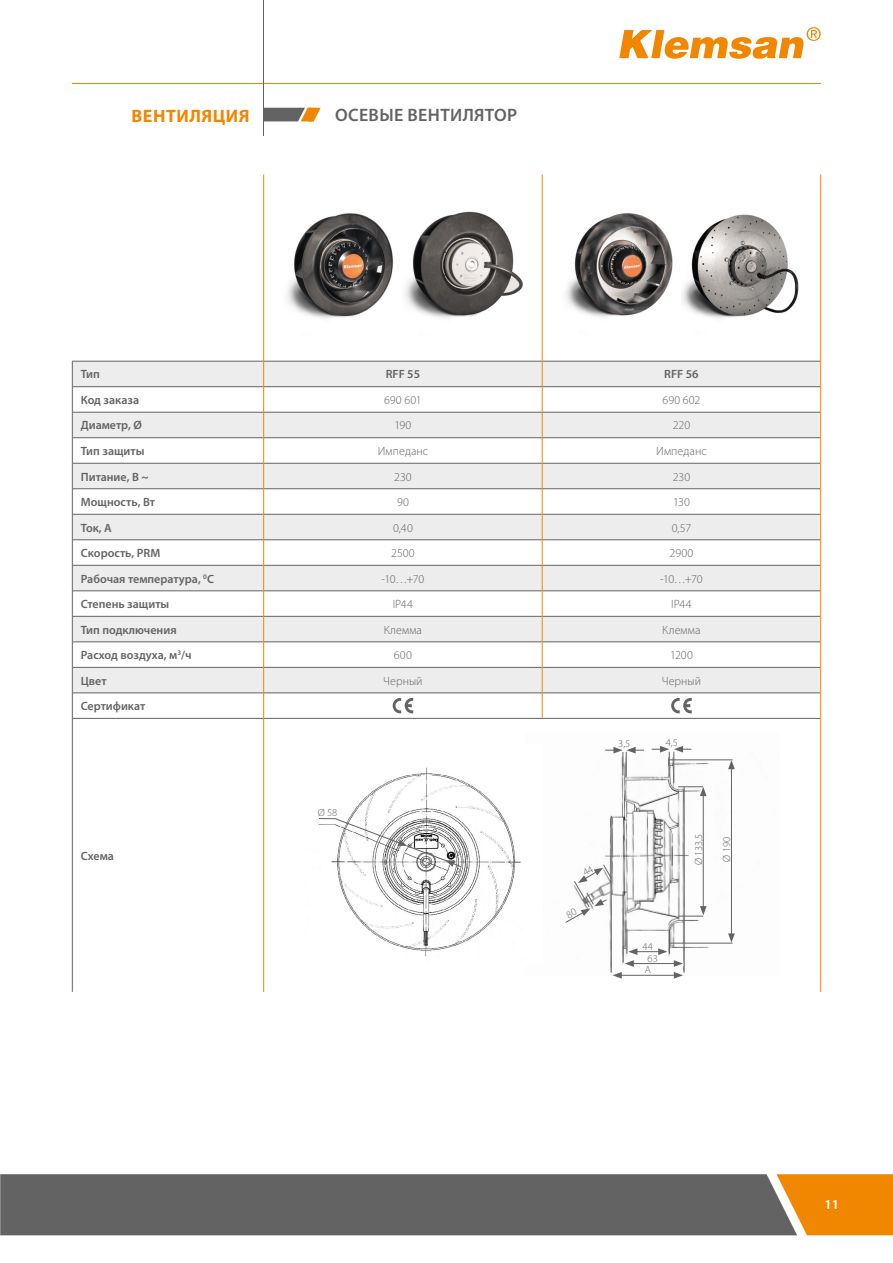
<style>
.page{position:relative;width:893px;height:1263px;background:#fff}
.page>*{position:absolute;margin:0;border:0;box-sizing:border-box;transform-origin:0 0}
.t1{font:600 18px "Myriad Pro";letter-spacing:.02em;color:#646363}
.t2{font:700 18px "Myriad Pro";letter-spacing:.03em;color:#f18700}
.t3{font:600 13.5px "Myriad Pro";color:#fff}
.t4{font:600 12px "Myriad Pro";color:#646363}
.t5{font:300 12px "Myriad Pro";letter-spacing:.005em;color:#646363}
.t6{font:300 10.5px/11.7px "Myriad Pro";color:#646363}
</style>
<div class="page">
<div style="left:797px;top:1174px;width:96px;height:61px;background:#f18700"></div>
<div style="left:1px;top:1174px;width:796px;height:61px;background:#646363"></div>
<svg style="left:0;top:1174px;width:1px;height:61px"></svg>
<svg style="left:265px;top:108px;width:56px;height:13px"></svg>
<hr style="left:72px;top:83px;width:749px;height:1px;background:#f18700">
<hr style="left:264px;top:0;width:1px;height:136px;background:#646363">
<svg style="left:619px;top:27px;width:202px;height:32px"></svg>
<svg style="left:73px;top:362px;width:747px;height:331px;fill:#ededed"></svg>
<svg style="left:73px;top:387px;width:190px;height:331px;fill:#ededed"></svg>
<svg style="left:73px;top:489px;width:747px;height:76px"></svg>
<hr style="left:72px;top:361px;width:191px;height:1px;background:#646363">
<hr style="left:264px;top:361px;width:278px;height:1px;background:#646363">
<hr style="left:542px;top:361px;width:278px;height:1px;background:#646363">
<hr style="left:72px;top:386px;width:191px;height:1px;background:#646363">
<hr style="left:264px;top:386px;width:278px;height:1px;background:#646363">
<hr style="left:542px;top:386px;width:278px;height:1px;background:#646363">
<hr style="left:72px;top:412px;width:191px;height:1px;background:#646363">
<hr style="left:264px;top:412px;width:278px;height:1px;background:#646363">
<hr style="left:542px;top:412px;width:278px;height:1px;background:#646363">
<hr style="left:72px;top:437px;width:191px;height:1px;background:#646363">
<hr style="left:264px;top:437px;width:278px;height:1px;background:#646363">
<hr style="left:542px;top:437px;width:278px;height:1px;background:#646363">
<hr style="left:72px;top:463px;width:191px;height:1px;background:#646363">
<hr style="left:264px;top:463px;width:278px;height:1px;background:#646363">
<hr style="left:542px;top:463px;width:278px;height:1px;background:#646363">
<hr style="left:72px;top:488px;width:191px;height:1px;background:#646363">
<hr style="left:264px;top:488px;width:278px;height:1px;background:#646363">
<hr style="left:542px;top:488px;width:278px;height:1px;background:#646363">
<hr style="left:72px;top:514px;width:191px;height:1px;background:#646363">
<hr style="left:264px;top:514px;width:278px;height:1px;background:#646363">
<hr style="left:542px;top:514px;width:278px;height:1px;background:#646363">
<hr style="left:72px;top:539px;width:191px;height:1px;background:#646363">
<hr style="left:264px;top:539px;width:278px;height:1px;background:#646363">
<hr style="left:542px;top:539px;width:278px;height:1px;background:#646363">
<hr style="left:72px;top:565px;width:191px;height:1px;background:#646363">
<hr style="left:264px;top:565px;width:278px;height:1px;background:#646363">
<hr style="left:542px;top:565px;width:278px;height:1px;background:#646363">
<hr style="left:72px;top:590px;width:191px;height:1px;background:#646363">
<hr style="left:264px;top:590px;width:278px;height:1px;background:#646363">
<hr style="left:542px;top:590px;width:278px;height:1px;background:#646363">
<hr style="left:72px;top:616px;width:191px;height:1px;background:#646363">
<hr style="left:264px;top:616px;width:278px;height:1px;background:#646363">
<hr style="left:542px;top:616px;width:278px;height:1px;background:#646363">
<hr style="left:72px;top:642px;width:191px;height:1px;background:#646363">
<hr style="left:264px;top:642px;width:278px;height:1px;background:#646363">
<hr style="left:542px;top:642px;width:278px;height:1px;background:#646363">
<hr style="left:72px;top:667px;width:191px;height:1px;background:#646363">
<hr style="left:264px;top:667px;width:278px;height:1px;background:#646363">
<hr style="left:542px;top:667px;width:278px;height:1px;background:#646363">
<hr style="left:72px;top:693px;width:191px;height:1px;background:#646363">
<svg style="left:72px;top:361px;width:1px;height:357px"></svg>
<hr style="left:264px;top:693px;width:278px;height:1px;background:#646363">
<hr style="left:542px;top:693px;width:278px;height:1px;background:#646363">
<hr style="left:72px;top:718px;width:191px;height:1px;background:#646363">
<hr style="left:72px;top:718px;width:1px;height:274px;background:#646363">
<hr style="left:264px;top:718px;width:278px;height:1px;background:#646363">
<hr style="left:542px;top:718px;width:278px;height:1px;background:#646363">
<hr style="left:263px;top:174px;width:1px;height:187px;background:#f18700">
<hr style="left:542px;top:174px;width:1px;height:187px;background:#f18700">
<hr style="left:820px;top:174px;width:1px;height:187px;background:#f18700">
<svg style="left:263px;top:361px;width:1px;height:357px"></svg>
<svg style="left:542px;top:361px;width:1px;height:357px"></svg>
<svg style="left:820px;top:361px;width:1px;height:357px"></svg>
<hr style="left:263px;top:718px;width:1px;height:274px;background:#f18700">
<hr style="left:820px;top:718px;width:1px;height:274px;background:#f18700">
<img style="left:287px;top:211px;width:235px;height:108px">
<img style="left:566px;top:213px;width:233px;height:106px">
<svg style="left:392px;top:698px;width:21px;height:15px"></svg>
<svg style="left:671px;top:698px;width:21px;height:15px"></svg>
<img style="left:605px;top:748px;width:130px;height:228px">
<hr style="left:669px;top:759px;width:64px;height:1px;background:#646363">
<hr style="left:674px;top:752px;width:1px;height:31px;background:#646363">
<hr style="left:669px;top:943px;width:64px;height:1px;background:#646363">
<hr style="left:623px;top:891px;width:1px;height:71px;background:#646363">
<hr style="left:611px;top:816px;width:1px;height:157px;background:#646363">
<hr style="left:684px;top:786px;width:1px;height:187px;background:#646363">
<hr style="left:731px;top:767px;width:1px;height:169px;background:#646363">
<svg style="left:728px;top:760px;width:7px;height:9px"></svg>
<svg style="left:728px;top:933px;width:7px;height:10px"></svg>
<hr style="left:703px;top:794px;width:1px;height:114px;background:#646363">
<svg style="left:678px;top:786px;width:29px;height:10px"></svg>
<svg style="left:678px;top:906px;width:29px;height:11px"></svg>
<svg style="left:613px;top:929px;width:70px;height:50px"></svg>
<svg style="left:605px;top:747px;width:39px;height:30px"></svg>
<svg style="left:652px;top:746px;width:39px;height:31px"></svg>
<img style="left:337px;top:767px;width:184px;height:190px">
<svg style="left:318px;top:818px;width:143px;height:49px"></svg>
<svg style="left:565px;top:864px;width:47px;height:59px"></svg>
<h1 class="t2" style="left:131px;top:104px;width:120px">ВЕНТИЛЯЦИЯ</h1>
<h1 class="t1" style="left:335px;top:104px;width:184px">ОСЕВЫЕ ВЕНТИЛЯТОР</h1>
<p class="t4" style="left:81px;top:367px;width:21px">Тип</p>
<p class="t4" style="left:386px;top:367px;width:36px">RFF 55</p>
<p class="t4" style="left:664px;top:367px;width:36px">RFF 56</p>
<p class="t4" style="left:81px;top:392px;width:60px">Код заказа</p>
<p class="t5" style="left:384px;top:393px;width:39px">690 601</p>
<p class="t5" style="left:663px;top:393px;width:39px">690 602</p>
<p class="t4" style="left:81px;top:418px;width:63px">Диаметр, Ø</p>
<p class="t5" style="left:394px;top:418px;width:19px">190</p>
<p class="t5" style="left:673px;top:418px;width:19px">220</p>
<p class="t4" style="left:81px;top:443px;width:65px">Тип защиты</p>
<p class="t5" style="left:378px;top:444px;width:52px">Импеданс</p>
<p class="t5" style="left:656px;top:444px;width:52px">Импеданс</p>
<p class="t4" style="left:81px;top:469px;width:69px">Питание, В ~</p>
<p class="t5" style="left:394px;top:469px;width:19px">230</p>
<p class="t5" style="left:673px;top:469px;width:19px">230</p>
<p class="t4" style="left:81px;top:494px;width:76px">Мощность, Вт</p>
<p class="t5" style="left:397px;top:495px;width:13px">90</p>
<p class="t5" style="left:673px;top:495px;width:18px">130</p>
<p class="t4" style="left:81px;top:520px;width:32px">Ток, А</p>
<p class="t5" style="left:393px;top:520px;width:21px">0,40</p>
<p class="t5" style="left:672px;top:520px;width:21px">0,57</p>
<p class="t4" style="left:81px;top:545px;width:81px">Скорость, PRM</p>
<p class="t5" style="left:391px;top:546px;width:25px">2500</p>
<p class="t5" style="left:670px;top:546px;width:25px">2900</p>
<p class="t4" style="left:81px;top:571px;width:135px">Рабочая температура, <sup>0</sup>С</p>
<p class="t5" style="left:382px;top:571px;width:44px">-10…+70</p>
<p class="t5" style="left:660px;top:571px;width:44px">-10…+70</p>
<p class="t4" style="left:81px;top:596px;width:90px">Степень защиты</p>
<p class="t5" style="left:393px;top:597px;width:22px">IP44</p>
<p class="t5" style="left:671px;top:597px;width:22px">IP44</p>
<p class="t4" style="left:81px;top:622px;width:97px">Тип подключения</p>
<p class="t5" style="left:384px;top:622px;width:40px">Клемма</p>
<p class="t5" style="left:662px;top:622px;width:40px">Клемма</p>
<p class="t4" style="left:81px;top:647px;width:112px">Расход воздуха, м<sup>3</sup>/ч</p>
<p class="t5" style="left:394px;top:648px;width:20px">600</p>
<p class="t5" style="left:670px;top:648px;width:24px">1200</p>
<p class="t4" style="left:81px;top:673px;width:27px">Цвет</p>
<p class="t5" style="left:383px;top:673px;width:41px">Черный</p>
<p class="t5" style="left:662px;top:673px;width:41px">Черный</p>
<p class="t4" style="left:81px;top:698px;width:66px">Сертификат</p>
<p class="t6" style="left:618px;top:737px;width:14px">3,5</p>
<p class="t6" style="left:666px;top:736px;width:14px">4,5</p>
<p class="t4" style="left:81px;top:848px;width:35px">Схема</p>
<p class="t6" style="left:318px;top:807px;width:21px">Ø 58</p>
<p class="t6" style="left:693px;top:865px;width:33px;rotate:-90deg">Ø 133,5</p>
<p class="t6" style="left:721px;top:862px;width:26px;rotate:-90deg">Ø 190</p>
<p class="t6" style="left:643px;top:940px;width:12px">44</p>
<p class="t6" style="left:645px;top:952px;width:15px">63<br>А</p>
<p class="t3" style="left:824px;top:1196px;width:16px">11</p>
</div>
